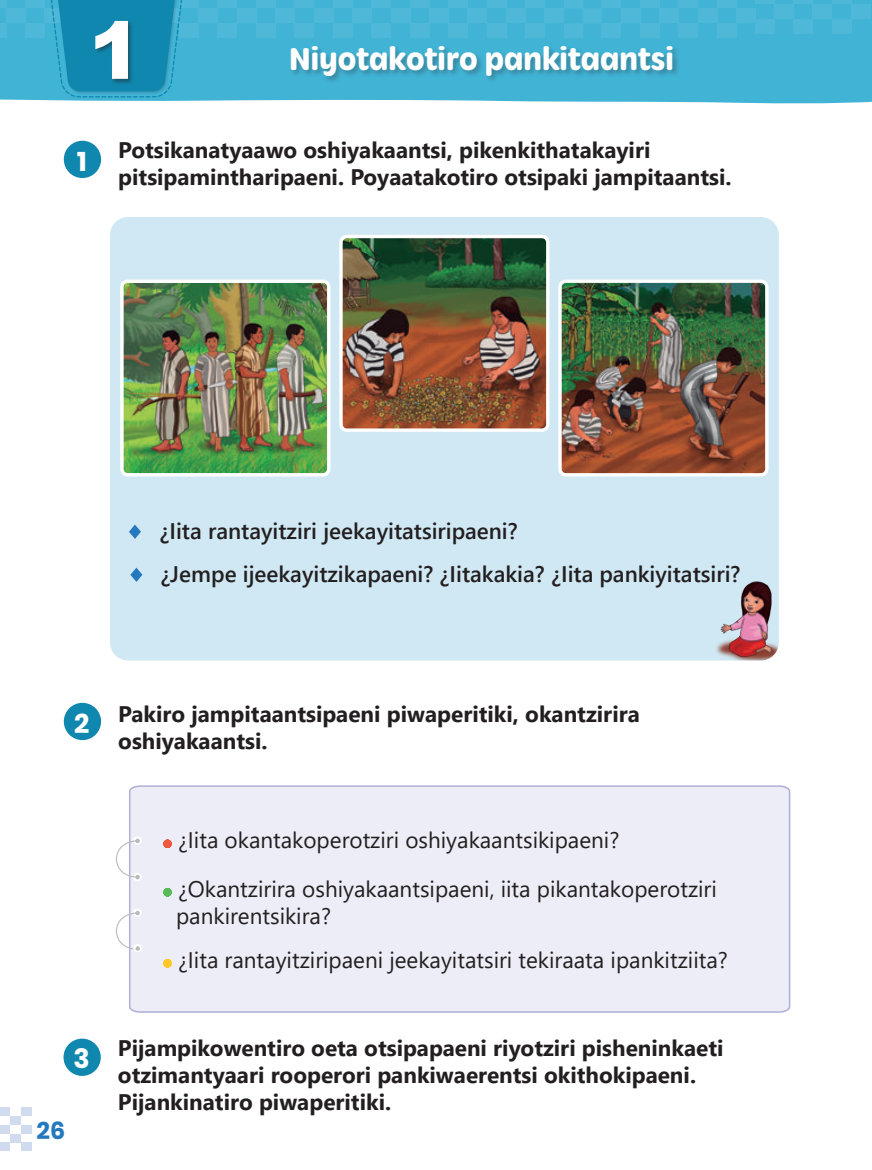
<style>
.page{position:relative;width:872px;height:1170px;background:#fff}
.page>*{position:absolute;margin:0;border:0;box-sizing:border-box;transform-origin:0 0}
.t1{font:900 79.5px "Arial";color:#fff}
.t2{font:700 33px "Mithella";color:#fff}
.t3{font:700 27px "Poppins";color:#fff}
.t4{font:700 24px "Poppins";color:#2479be}
.t5{font:700 22.5px/27px "Segoe UI";color:#231f20}
.t6{font:22.5px/48.4px "Segoe UI";color:#231f20}
.t7{font:600 22.5px/43px "Segoe UI";color:#231f20}
.s1{font-family:"Poppins";font-size:27px;color:#fff}
</style>
<div class="page">
<div style="left:21px;top:1107px;width:11px;height:8px;background:#d1dbef"></div>
<div style="left:10px;top:1115px;width:11px;height:9px;background:#d1dbef"></div>
<div style="left:21px;top:1124px;width:11px;height:9px;background:#d1dbef"></div>
<div style="left:0;top:1107px;width:10px;height:8px;background:#d1dbef"></div>
<div style="left:0;top:1124px;width:10px;height:9px;background:#d1dbef"></div>
<div style="left:0;top:1142px;width:10px;height:9px;background:#d1dbef"></div>
<div style="left:10px;top:1133px;width:11px;height:9px;background:#d1dbef"></div>
<div style="left:21px;top:1142px;width:11px;height:9px;background:#d1dbef"></div>
<div style="left:110px;top:217px;width:668px;height:443px;background:#d0e8f3;border-radius:18px"></div>
<img style="left:716px;top:581px;width:62px;height:79px">
<svg style="left:0;top:0;width:872px;height:104px;background:#4bb7d7"></svg>
<div style="left:755px;top:19px;width:19px;height:15px;background:#4fb8d8"></div>
<div style="left:774px;top:4px;width:19px;height:15px;background:#4fb8d8"></div>
<hr style="left:755px;top:0;width:19px;height:4px;background:#4fb8d8">
<div style="left:793px;top:19px;width:20px;height:15px;background:#4fb8d8"></div>
<hr style="left:793px;top:0;width:20px;height:4px;background:#4fb8d8">
<div style="left:813px;top:4px;width:19px;height:15px;background:#4fb8d8"></div>
<div style="left:832px;top:19px;width:19px;height:15px;background:#4fb8d8"></div>
<div style="left:851px;top:4px;width:19px;height:15px;background:#4fb8d8"></div>
<hr style="left:832px;top:0;width:19px;height:4px;background:#4fb8d8">
<div style="left:0;top:23px;width:6px;height:15px;background:#4fb8d8"></div>
<div style="left:6px;top:8px;width:19px;height:15px;background:#4fb8d8"></div>
<div style="left:0;top:0;width:6px;height:8px;background:#4fb8d8"></div>
<div style="left:26px;top:23px;width:19px;height:15px;background:#4fb8d8"></div>
<div style="left:26px;top:0;width:19px;height:8px;background:#4fb8d8"></div>
<div style="left:45px;top:8px;width:19px;height:15px;background:#4fb8d8"></div>
<div style="left:179px;top:23px;width:20px;height:15px;background:#4fb8d8"></div>
<div style="left:179px;top:0;width:20px;height:8px;background:#4fb8d8"></div>
<div style="left:199px;top:8px;width:19px;height:15px;background:#4fb8d8"></div>
<div style="left:218px;top:23px;width:19px;height:15px;background:#4fb8d8"></div>
<div style="left:237px;top:8px;width:19px;height:15px;background:#4fb8d8"></div>
<div style="left:218px;top:0;width:19px;height:8px;background:#4fb8d8"></div>
<div style="left:256px;top:23px;width:19px;height:15px;background:#4fb8d8"></div>
<div style="left:256px;top:0;width:19px;height:8px;background:#4fb8d8"></div>
<div style="left:275px;top:8px;width:20px;height:15px;background:#4fb8d8"></div>
<div style="left:295px;top:23px;width:19px;height:15px;background:#4fb8d8"></div>
<div style="left:314px;top:8px;width:19px;height:15px;background:#4fb8d8"></div>
<div style="left:295px;top:0;width:19px;height:8px;background:#4fb8d8"></div>
<div style="left:333px;top:23px;width:19px;height:15px;background:#4fb8d8"></div>
<div style="left:333px;top:0;width:19px;height:8px;background:#4fb8d8"></div>
<div style="left:352px;top:8px;width:19px;height:15px;background:#4fb8d8"></div>
<div style="left:372px;top:23px;width:19px;height:15px;background:#4fb8d8"></div>
<div style="left:391px;top:8px;width:19px;height:15px;background:#4fb8d8"></div>
<div style="left:372px;top:0;width:19px;height:8px;background:#4fb8d8"></div>
<div style="left:410px;top:23px;width:19px;height:15px;background:#4fb8d8"></div>
<div style="left:410px;top:0;width:19px;height:8px;background:#4fb8d8"></div>
<div style="left:429px;top:8px;width:19px;height:15px;background:#4fb8d8"></div>
<div style="left:448px;top:23px;width:20px;height:15px;background:#4fb8d8"></div>
<div style="left:468px;top:8px;width:19px;height:15px;background:#4fb8d8"></div>
<div style="left:448px;top:0;width:20px;height:8px;background:#4fb8d8"></div>
<div style="left:487px;top:23px;width:19px;height:15px;background:#4fb8d8"></div>
<div style="left:487px;top:0;width:19px;height:8px;background:#4fb8d8"></div>
<div style="left:506px;top:8px;width:19px;height:15px;background:#4fb8d8"></div>
<div style="left:525px;top:23px;width:20px;height:15px;background:#4fb8d8"></div>
<div style="left:545px;top:8px;width:19px;height:15px;background:#4fb8d8"></div>
<div style="left:525px;top:0;width:20px;height:8px;background:#4fb8d8"></div>
<svg style="left:564px;top:0;width:37px;height:38px"></svg>
<div style="left:602px;top:23px;width:19px;height:15px;background:#4fb8d8"></div>
<div style="left:621px;top:8px;width:19px;height:15px;background:#4fb8d8"></div>
<div style="left:602px;top:0;width:19px;height:8px;background:#4fb8d8"></div>
<div style="left:640px;top:23px;width:19px;height:15px;background:#4fb8d8"></div>
<div style="left:640px;top:0;width:19px;height:8px;background:#4fb8d8"></div>
<div style="left:659px;top:8px;width:19px;height:15px;background:#4fb8d8"></div>
<div style="left:678px;top:23px;width:20px;height:15px;background:#4fb8d8"></div>
<div style="left:698px;top:8px;width:19px;height:15px;background:#4fb8d8"></div>
<div style="left:678px;top:0;width:20px;height:8px;background:#4fb8d8"></div>
<div style="left:717px;top:23px;width:19px;height:15px;background:#4fb8d8"></div>
<div style="left:717px;top:0;width:19px;height:8px;background:#4fb8d8"></div>
<div style="left:736px;top:8px;width:19px;height:15px;background:#4fb8d8"></div>
<div style="left:289px;top:45px;width:391px;height:39px;background:#231f20;opacity:.3"></div>
<svg style="left:49px;top:0;width:135px;height:98px;background:#1e94b9"></svg>
<div style="left:94px;top:20px;width:40px;height:65px;background:#231f20;opacity:.48"></div>
<div style="left:64px;top:141px;width:37px;height:37px;background:#0f87ae;border-radius:50%"></div>
<div style="left:64px;top:702px;width:37px;height:38px;background:#0f87ae;border-radius:50%"></div>
<div style="left:63px;top:1038px;width:38px;height:37px;background:#0f87ae;border-radius:50%"></div>
<div style="left:129px;top:785px;width:662px;height:228px;background:#ecedf6"></div>
<div style="left:133px;top:836px;width:9px;height:8px;background:#fff;border-radius:50%"></div>
<svg style="left:133px;top:872px;width:9px;height:9px"></svg>
<svg style="left:116px;top:838px;width:24px;height:41px"></svg>
<div style="left:133px;top:908px;width:9px;height:8px;background:#fff;border-radius:50%"></div>
<svg style="left:163px;top:839px;width:9px;height:8px"></svg>
<svg style="left:163px;top:888px;width:9px;height:8px"></svg>
<svg style="left:163px;top:959px;width:9px;height:8px"></svg>
<svg style="left:133px;top:943px;width:9px;height:9px"></svg>
<svg style="left:116px;top:910px;width:24px;height:40px"></svg>
<svg style="left:129px;top:524px;width:12px;height:15px"></svg>
<svg style="left:130px;top:567px;width:12px;height:15px"></svg>
<img style="left:124px;top:283px;width:202px;height:189px">
<div style="left:120px;top:279px;width:210px;height:197px;border:3px solid #fff;border-radius:6px"></div>
<img style="left:343px;top:239px;width:202px;height:189px">
<div style="left:339px;top:235px;width:210px;height:197px;border:3px solid #fff;border-radius:6px"></div>
<img style="left:562px;top:283px;width:202px;height:189px">
<div style="left:558px;top:279px;width:210px;height:197px;border:3px solid #fff;border-radius:6px"></div>
<h1 class="t1" style="left:89px;top:-7px;width:55px">1</h1>
<h2 class="t2" style="left:289px;top:41px;width:386px">Niyotakotiro pankitaantsi</h2>
<p class="t3" style="left:77px;top:145px;width:11px">1</p>
<p class="t5" style="left:118px;top:135px;width:615px">Potsikanatyaawo oshiyakaantsi, pikenkithatakayiri pitsipamintharipaeni. Poyaatakotiro otsipaki jampitaantsi.</p>
<p class="t7" style="left:159px;top:507px;width:582px">¿Iita rantayitziri jeekayitatsiripaeni?<br>¿Jempe ijeekayitzikapaeni? ¿Iitakakia? ¿Iita pankiyitatsiri?</p>
<p class="t5" style="left:118px;top:699px;width:523px;text-indent:-44px"><span class="s1">2</span> Pakiro jampitaantsipaeni piwaperitiki, okantzirira oshiyakaantsi.</p>
<p class="t6" style="left:178px;top:813px;width:540px">¿Iita okantakoperotziri oshiyakaantsikipaeni? ¿Okantzirira oshiyakaantsipaeni, iita pikantakoperotziri</p>
<p class="t6" style="left:176px;top:891px;width:553px;line-height:44px">pankirentsikira?<br>¿Iita rantayitziripaeni jeekayitatsiri tekiraata ipankitziita?</p>
<p class="t4" style="left:37px;top:1116px;width:30px">26</p>
<p class="t3" style="left:73px;top:1043px;width:18px">3</p>
<p class="t5" style="left:118px;top:1032px;width:607px">Pijampikowentiro oeta otsipapaeni riyotziri pisheninkaeti otzimantyaari rooperori pankiwaerentsi okithokipaeni.<br>Pijankinatiro piwaperitiki.</p>
</div>
